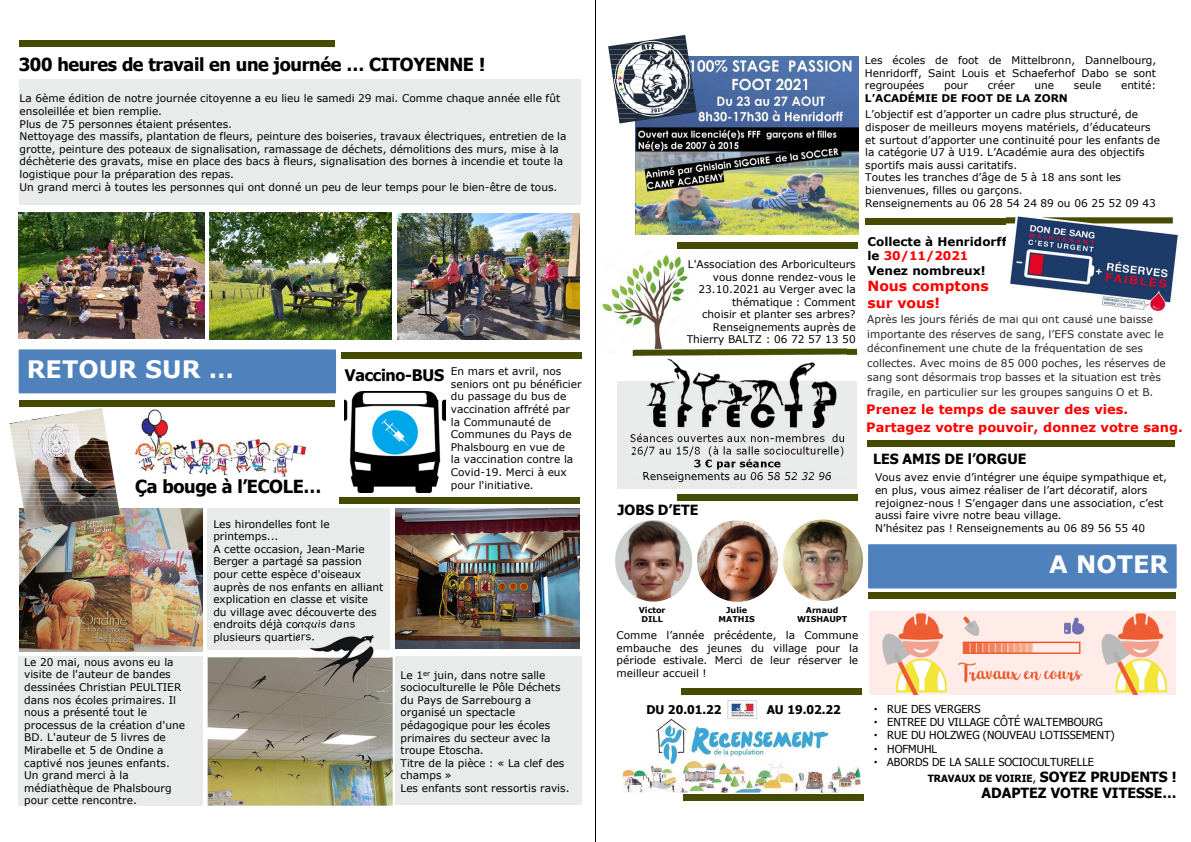
<style>
.page{position:relative;width:1191px;height:842px;background:#fff}
.page>*{position:absolute;margin:0;border:0;box-sizing:border-box;transform-origin:0 0}
.t1{font:700 24px "Verdana";color:#fff}
.t2{font:700 18px "Tahoma";letter-spacing:-.02em;color:#000}
.t3{font:700 16px "Tahoma";letter-spacing:-.015em;color:#000}
.t4{font:700 14px "Tahoma";color:#000}
.t5{font:700 14px/16.8px "Verdana";letter-spacing:-.005em;color:#f00}
.t6{font:700 13px/18px "Verdana";color:#f00}
.t7{font:700 12px/14.4px "Verdana";color:#000}
.t8{font:700 12px "Tahoma";letter-spacing:.005em;color:#000}
.t9{font:11px "Tahoma";color:#000}
.t10{font:10.6px/12.6px "Verdana";color:#000}
.t11{font:10.6px/14.5px "Verdana";color:#262626}
.t12{font:700 10.6px "Verdana";color:#000}
.t13{font:700 10px "Tahoma";color:#000}
.t14{font:700 8px/9.6px "Verdana";color:#000;text-align:center}
.s1{color:#f00}
.s2{font-family:"Helvetica"}
.s3{font-weight:400;font-size:11px}
.s4{font-size:14px}
</style>
<div class="page">
<img style="left:602px;top:254px;width:86px;height:73px">
<img style="left:1092px;top:611px;width:83px;height:84px">
<div style="left:868px;top:544px;width:308px;height:44px;background:#4f81bd"></div>
<svg style="left:632px;top:349px;width:225px;height:7px"></svg>
<div style="left:867px;top:440px;width:307px;height:6px;background:#454b01"></div>
<img style="left:875px;top:611px;width:217px;height:84px">
<img style="left:622px;top:694px;width:239px;height:99px">
<img style="left:635px;top:56px;width:223px;height:178px">
<img style="left:652px;top:35px;width:34px;height:5px">
<img style="left:619px;top:40px;width:67px;height:5px">
<img style="left:608px;top:45px;width:81px;height:15px">
<img style="left:610px;top:60px;width:81px;height:14px">
<img style="left:612px;top:74px;width:81px;height:15px">
<img style="left:614px;top:89px;width:80px;height:10px">
<img style="left:616px;top:99px;width:80px;height:15px">
<img style="left:618px;top:114px;width:67px;height:5px">
<img style="left:619px;top:119px;width:33px;height:4px">
<div style="left:617px;top:381px;width:240px;height:107px;background:#e9eaea"></div>
<div style="left:678px;top:494px;width:180px;height:6px;background:#454b01"></div>
<img style="left:634px;top:317px;width:212px;height:159px">
<div style="left:681px;top:688px;width:180px;height:6px;background:#454b01"></div>
<div style="left:868px;top:592px;width:307px;height:6px;background:#454b01"></div>
<div style="left:865px;top:218px;width:307px;height:6px;background:#454b01"></div>
<div style="left:683px;top:794px;width:180px;height:6px;background:#454b01"></div>
<div style="left:677px;top:242px;width:180px;height:6px;background:#454b01"></div>
<img style="left:697px;top:520px;width:81px;height:82px">
<img style="left:615px;top:520px;width:77px;height:82px">
<img style="left:783px;top:519px;width:80px;height:82px">
<img style="left:1007px;top:215px;width:172px;height:99px">
<img style="left:20px;top:509px;width:182px;height:142px">
<div style="left:19px;top:349px;width:317px;height:44px;background:#4f81bd"></div>
<div style="left:20px;top:79px;width:561px;height:125px;background:#e9eaea"></div>
<div style="left:20px;top:400px;width:315px;height:6px;background:#454b01"></div>
<img style="left:210px;top:212px;width:181px;height:127px">
<img style="left:19px;top:213px;width:185px;height:125px">
<img style="left:397px;top:214px;width:182px;height:125px">
<div style="left:341px;top:352px;width:240px;height:6px;background:#454b01"></div>
<img style="left:395px;top:509px;width:184px;height:139px">
<div style="left:340px;top:497px;width:240px;height:6px;background:#454b01"></div>
<div style="left:19px;top:656px;width:184px;height:149px;background:#e9eaea"></div>
<div style="left:208px;top:509px;width:182px;height:141px;background:#e9eaea"></div>
<div style="left:395px;top:656px;width:186px;height:149px;background:#e9eaea"></div>
<img style="left:78px;top:408px;width:25px;height:4px">
<img style="left:54px;top:412px;width:49px;height:4px">
<img style="left:30px;top:416px;width:74px;height:4px">
<img style="left:9px;top:420px;width:97px;height:12px">
<img style="left:11px;top:432px;width:97px;height:13px">
<img style="left:13px;top:445px;width:97px;height:12px">
<img style="left:15px;top:457px;width:97px;height:12px">
<img style="left:17px;top:469px;width:97px;height:12px">
<img style="left:19px;top:481px;width:97px;height:13px">
<img style="left:21px;top:494px;width:97px;height:8px">
<img style="left:23px;top:502px;width:97px;height:12px">
<img style="left:25px;top:514px;width:95px;height:4px">
<img style="left:25px;top:518px;width:71px;height:4px">
<img style="left:26px;top:522px;width:46px;height:4px">
<img style="left:27px;top:526px;width:21px;height:4px">
<img style="left:134px;top:410px;width:172px;height:66px">
<img style="left:208px;top:657px;width:185px;height:148px">
<img style="left:345px;top:392px;width:101px;height:101px">
<img style="left:349px;top:401px;width:91px;height:60px">
<div style="left:20px;top:40px;width:315px;height:6px;background:#454b01"></div>
<img style="left:299px;top:625px;width:90px;height:67px">
<hr style="left:595px;top:0;width:1px;height:842px;background:#000">
<h2 class="t2" style="left:19px;top:52px;width:468px">300 heures de travail en une journée … CITOYENNE !</h2>
<p class="t10" style="left:20px;top:92px;width:548px">La 6ème édition de notre journée citoyenne a eu lieu le samedi 29 mai. Comme chaque année elle fût ensoleillée et bien remplie.<br>Plus de 75 personnes étaient présentes.<br>Nettoyage des massifs, plantation de fleurs, peinture des boiseries, travaux électriques, entretien de la grotte, peinture des poteaux de signalisation, ramassage de déchets, démolitions des murs, mise à la déchèterie des gravats, mise en place des bacs à fleurs, signalisation des bornes à incendie et toute la logistique pour la préparation des repas.<br>Un grand merci à toutes les personnes qui ont donné un peu de leur temps pour le bien-être de tous.</p>
<h1 class="t1" style="left:27px;top:352px;width:209px">RETOUR SUR …</h1>
<h2 class="t2" style="left:135px;top:474px;width:188px">Ça bouge à l’ECOLE…</h2>
<p class="t10" style="left:451px;top:365px;width:132px">En mars et avril, nos seniors ont pu bénéficier du passage du bus de vaccination affrété par la Communauté de<br>Communes du Pays de<br>Phalsbourg en vue de<br>la vaccination contre la<br>Covid-19. Merci à eux pour l'initiative.</p>
<h3 class="t3" style="left:345px;top:364px;width:101px">Vaccino-BUS</h3>
<p class="t10" style="left:24px;top:655px;width:162px">Le 20 mai, nous avons eu la visite de l'auteur de bandes dessinées Christian PEULTIER dans nos écoles primaires. Il nous a présenté tout le processus de la création d'une<br>BD. L'auteur de 5 livres de<br>Mirabelle et 5 de Ondine a captivé nos jeunes enfants.<br>Un grand merci à la médiathèque de Phalsbourg pour cette rencontre.</p>
<p class="t10" style="left:213px;top:517px;width:171px">Les hirondelles font le printemps...<br>A cette occasion, Jean-Marie<br>Berger a partagé sa passion pour cette espèce d'oiseaux auprès de nos enfants en alliant explication en classe et visite du village avec découverte des endroits déjà conquis dans plusieurs quartiers.</p>
<p class="t10" style="left:400px;top:668px;width:170px">Le 1<sup>er</sup> juin, dans notre salle socioculturelle le Pôle Déchets du Pays de Sarrebourg a organisé un spectacle pédagogique pour les écoles primaires du secteur avec la troupe Etoscha.<br>Titre de la pièce : « La clef des champs »<br>Les enfants sont ressortis ravis.</p>
<p class="t10" style="left:865px;top:54px;width:293px;text-align:justify">Les écoles de foot de Mittelbronn, Dannelbourg, Henridorff, Saint Louis et Schaeferhof Dabo se sont regroupées</p>
<p class="t10" style="left:944px;top:79px;width:26px">pour</p>
<p class="t10" style="left:987px;top:79px;width:29px">créer</p>
<p class="t10" style="left:1034px;top:79px;width:21px">une</p>
<p class="t10" style="left:1074px;top:79px;width:29px">seule</p>
<p class="t10" style="left:1121px;top:79px;width:37px">entité:</p>
<p class="t12" style="left:865px;top:90px;width:204px">L’ACADÉMIE DE FOOT DE LA ZORN</p>
<p class="t10" style="left:865px;top:108px;width:296px">L’objectif est d’apporter un cadre plus structuré, de disposer de meilleurs moyens matériels, d’éducateurs et surtout d’apporter une continuité pour les enfants de la catégorie U7 à U19. L’Académie aura des objectifs sportifs mais aussi caritatifs.<br>Toutes les tranches d’âge de 5 à 18 ans sont les bienvenues, filles ou garçons.<br>Renseignements au 06 28 54 24 89 ou 06 25 52 09 43</p>
<p class="t10" style="left:686px;top:258px;width:171px;text-align:right">L'Association des Arboriculteurs vous donne rendez-vous le<br>23.10.2021 au Verger avec la thématique : Comment<br>choisir et planter ses arbres?<br>Renseignements auprès de<br>Thierry BALTZ : 06 72 57 13 50</p>
<p class="t7" style="left:867px;top:234px;width:141px">Collecte à Henridorff le <span class="s1">30/11/2021<br></span>Venez nombreux!</p>
<h3 class="t5" style="left:867px;top:277px;width:123px">Nous comptons sur vous!</h3>
<p class="t11" style="left:867px;top:312px;width:300px">Après les jours fériés de mai qui ont causé une baisse importante des réserves de sang, l’EFS constate avec le déconfinement une chute de la fréquentation de ses collectes. Avec moins de 85 000 poches, les réserves de sang sont désormais trop basses et la situation est très fragile, en particulier sur les groupes sanguins O et B.</p>
<p class="t6" style="left:866px;top:400px;width:318px">Prenez le temps de sauver des vies.<br>Partagez votre pouvoir, donnez votre sang.</p>
<h3 class="t4" style="left:873px;top:449px;width:155px">LES AMIS DE l’ORGUE</h3>
<p class="t10" style="left:643px;top:470px;width:190px">Renseignements au 06 58 52 32 96</p>
<p class="t10" style="left:875px;top:471px;width:293px">Vous avez envie d’intégrer une équipe sympathique et, en plus, vous aimez réaliser de l’art décoratif, alors rejoignez-nous ! S’engager dans une association, c’est aussi faire vivre notre beau village.<br>N’hésitez pas ! Renseignements au 06 89 56 55 40</p>
<h3 class="t4" style="left:617px;top:500px;width:82px">JOBS D’ETE</h3>
<p class="t14" style="left:639px;top:605px;width:28px">Victor<br>DILL</p>
<p class="t14" style="left:718px;top:605px;width:38px">Julie<br>MATHIS</p>
<p class="t14" style="left:797px;top:605px;width:52px">Arnaud<br>WISHAUPT</p>
<p class="t10" style="left:616px;top:629px;width:243px;text-align:justify">Comme l’année précédente, la Commune embauche des jeunes du village pour la période estivale. Merci de leur réserver le meilleur accueil !</p>
<p class="t8" style="left:646px;top:701px;width:76px">DU 20.01.22</p>
<p class="t8" style="left:766px;top:701px;width:76px">AU 19.02.22</p>
<h1 class="t1" style="left:1049px;top:547px;width:121px">A NOTER</h1>
<p class="t9" style="left:873px;top:702px;width:108px"><span class="s2">•</span> RUE DES VERGERS</p>
<p class="t9" style="left:873px;top:715px;width:231px"><span class="s2">•</span> ENTREE DU VILLAGE CÔTÉ WALTEMBOURG</p>
<p class="t9" style="left:873px;top:728px;width:242px"><span class="s2">•</span> RUE DU HOLZWEG (NOUVEAU LOTISSEMENT)</p>
<p class="t9" style="left:873px;top:741px;width:65px"><span class="s2">•</span> HOFMUHL</p>
<p class="t9" style="left:873px;top:754px;width:222px"><span class="s2">•</span> ABORDS DE LA SALLE SOCIOCULTURELLE</p>
<p class="t13" style="left:927px;top:771px;width:250px">TRAVAUX DE VOIRIE<span class="s3">,</span> <span class="s4">SOYEZ PRUDENTS !</span></p>
<h3 class="t4" style="left:981px;top:783px;width:196px">ADAPTEZ VOTRE VITESSE…</h3>
</div>
